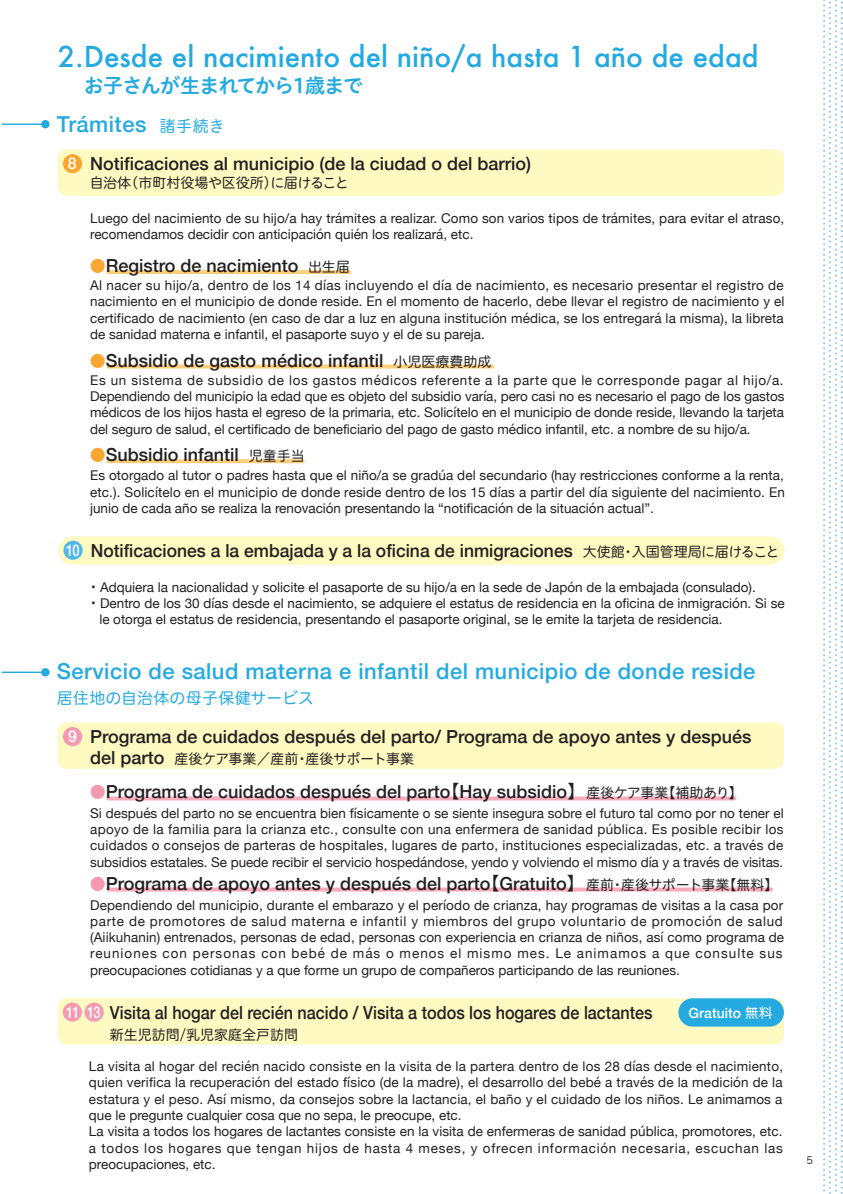
<style>
.page{position:relative;width:843px;height:1194px;background:#fff}
.page>*{position:absolute;margin:0;border:0;box-sizing:border-box;transform-origin:0 0}
.t1{font:500 28px "Futura";color:#24aae1}
.t2{font:500 22px "Helvetica Neue";letter-spacing:.02em;color:#24aae1}
.t3{font:20px "Hiragino UD Sans R Std W6";letter-spacing:-.045em;color:#24aae1}
.t4{font:500 18px "Helvetica Neue";color:#231f20}
.t5{font:500 18px "Helvetica Neue";color:#231f20;scale:.9 1}
.t6{font:16px "Hiragino UD Sans R Std W4";letter-spacing:.005em;color:#24aae1}
.t7{font:500 16px "Helvetica Neue";color:#fff;scale:.8 1}
.t8{font:500 16px "Helvetica Neue";color:#fff}
.t9{font:14px "Hiragino UD Sans R Std W4";letter-spacing:-.03em;color:#231f20}
.t10{font:14px "Hiragino UD Sans R Std W4";letter-spacing:-.025em;color:#231f20}
.t11{font:14px "Hiragino UD Sans R Std W4";color:#231f20}
.t12{font:500 14px "Helvetica Neue";color:#fff}
.t13{font:13.4px/16.2px "Helvetica Neue";color:#231f20;text-align:justify}
.t14{font:10px "Hira Kaku Pro W3";color:#231f20}
.s1{font-family:"Hiragino UD Sans R Std W4";font-weight:400;font-size:16px}
.s2{font-family:"Hiragino UD Sans R Std W4";font-weight:400;font-size:16px;color:#faa633}
.s3{font-family:"Hiragino UD Sans R Std W4";font-weight:400;font-size:14px}
.s4{font-size:16px;color:#fff}
.s5{font-family:"Koz Go Pr 6 N"}
.s6{font-family:"Helvetica Neue";font-weight:500;font-size:18px}
.s7{font-family:"Hiragino UD Sans R Std W4";font-weight:400;font-size:16px;color:#f499b0}
.s8{font-family:"Koz Go Pr 6 N";font-weight:400}
.s9{font-family:"Hiragino UD Sans R Std W4";font-weight:400}
</style>
<div class="page">
<div style="left:58px;top:998px;width:725px;height:47px;background:#fffac1;border-radius:9px"></div>
<hr style="left:2px;top:124px;width:44px;height:1px;background:#24aae1">
<div style="left:41px;top:120px;width:9px;height:8px;background:#24aae1;border-radius:50%"></div>
<div style="left:63px;top:1003px;width:19px;height:19px;background:#f499b0;border-radius:50%"></div>
<div style="left:85px;top:1003px;width:19px;height:19px;background:#f499b0;border-radius:50%"></div>
<div style="left:58px;top:536px;width:726px;height:29px;background:#fffac1;border-radius:14px"></div>
<div style="left:63px;top:541px;width:20px;height:19px;background:#50b7e8;border-radius:50%"></div>
<div style="left:58px;top:150px;width:725px;height:46px;background:#fffac1;border-radius:9px"></div>
<div style="left:63px;top:154px;width:19px;height:19px;background:#faa633;border-radius:50%"></div>
<svg style="left:108px;top:270px;width:241px;height:4px"></svg>
<svg style="left:108px;top:365px;width:384px;height:4px;background:#fed388"></svg>
<svg style="left:108px;top:459px;width:195px;height:4px"></svg>
<svg style="left:108px;top:888px;width:663px;height:4px;background:#f7b5c2"></svg>
<div style="left:58px;top:722px;width:725px;height:47px;background:#fffac1;border-radius:9px"></div>
<div style="left:63px;top:727px;width:19px;height:19px;background:#f499b0;border-radius:50%"></div>
<svg style="left:108px;top:796px;width:626px;height:4px;background:#f7b6c3"></svg>
<hr style="left:2px;top:672px;width:44px;height:1px;background:#24aae1">
<div style="left:41px;top:668px;width:9px;height:8px;background:#24aae1;border-radius:50%"></div>
<div style="left:678px;top:998px;width:105px;height:29px;background:#24aae1;border-radius:14px"></div>
<svg style="left:823px;top:0;width:20px;height:1194px"></svg>
<h1 class="t1" style="left:58px;top:37px;width:702px">2.Desde el nacimiento del niño/a hasta 1 año de edad</h1>
<h3 class="t3" style="left:84px;top:71px;width:281px">お子さんが生まれてから1歳まで</h3>
<h2 class="t2" style="left:57px;top:106px;width:169px">Trámites <span class="s1">諸手続き</span></h2>
<h3 class="t4" style="left:90px;top:149px;width:442px">Notificaciones al municipio (de la ciudad o del barrio)</h3>
<p class="t10" style="left:90px;top:172px;width:260px">自治体（市町村役場や区役所）に届けること</p>
<p class="t8" style="left:68px;top:151px;width:10px">8</p>
<p class="t13" style="left:90px;top:210px;width:695px">Luego del nacimiento de su hijo/a hay trámites a realizar. Como son varios tipos de trámites, para evitar el atraso, recomendamos decidir con anticipación quién los realizará, etc.</p>
<p class="t13" style="left:90px;top:278px;width:696px">Al nacer su hijo/a, dentro de los 14 días incluyendo el día de nacimiento, es necesario presentar el registro de nacimiento en el municipio de donde reside. En el momento de hacerlo, debe llevar el registro de nacimiento y el certificado de nacimiento (en caso de dar a luz en alguna institución médica, se los entregará la misma), la libreta de sanidad materna e infantil, el pasaporte suyo y el de su pareja.</p>
<h3 class="t4" style="left:90px;top:251px;width:261px"><span class="s2">●</span>Registro de nacimiento <span class="s3">出生届</span></h3>
<h3 class="t4" style="left:90px;top:346px;width:403px"><span class="s2">●</span>Subsidio de gasto médico infantil <span class="s3">小児医療費助成</span></h3>
<p class="t13" style="left:90px;top:373px;width:695px">Es un sistema de subsidio de los gastos médicos referente a la parte que le corresponde pagar al hijo/a.<br>Dependiendo del municipio la edad que es objeto del subsidio varía, pero casi no es necesario el pago de los gastos médicos de los hijos hasta el egreso de la primaria, etc. Solicítelo en el municipio de donde reside, llevando la tarjeta del seguro de salud, el certificado de beneficiario del pago de gasto médico infantil, etc. a nombre de su hijo/a.</p>
<h3 class="t4" style="left:90px;top:440px;width:216px"><span class="s2">●</span>Subsidio infantil <span class="s3">児童手当</span></h3>
<p class="t13" style="left:90px;top:468px;width:696px">Es otorgado al tutor o padres hasta que el niño/a se gradúa del secundario (hay restricciones conforme a la renta, etc.). Solicítelo en el municipio de donde reside dentro de los 15 días a partir del día siguiente del nacimiento. En junio de cada año se realiza la renovación presentando la “notificación de la situación actual”.</p>
<h3 class="t4" style="left:66px;top:536px;width:714px"><span class="s4">10</span> Notificaciones a la embajada y a la oficina de inmigraciones <span class="s3">大使館・入国管理局に届けること</span></h3>
<p class="t13" style="left:87px;top:579px;width:670px"><span class="s5">・</span> Adquiera la nacionalidad y solicite el pasaporte de su hijo/a en la sede de Japón de la embajada (consulado).</p>
<p class="t13" style="left:87px;top:596px;width:699px"><span class="s5">・</span> Dentro de los 30 días desde el nacimiento, se adquiere el estatus de residencia en la oficina de inmigración. Si se</p>
<p class="t13" style="left:99px;top:612px;width:624px">le otorga el estatus de residencia, presentando el pasaporte original, se le emite la tarjeta de residencia.</p>
<h2 class="t2" style="left:57px;top:654px;width:700px">Servicio de salud materna e infantil del municipio de donde reside</h2>
<p class="t6" style="left:57px;top:685px;width:258px">居住地の自治体の母子保健サービス</p>
<p class="t8" style="left:68px;top:724px;width:10px">9</p>
<h3 class="t4" style="left:90px;top:722px;width:662px">Programa de cuidados después del parto/ Programa de apoyo antes y después</h3>
<p class="t9" style="left:90px;top:748px;width:325px"><span class="s6">del parto</span> 産後ケア事業／産前・産後サポート事業</p>
<h3 class="t4" style="left:90px;top:778px;width:654px"><span class="s7">●</span>Programa de cuidados después del parto<span class="s8">【</span>Hay subsidio<span class="s8">】</span> <span class="s3">産後ケア事業【補助あり】</span></h3>
<p class="t13" style="left:90px;top:806px;width:695px">Si después del parto no se encuentra bien físicamente o se siente insegura sobre el futuro tal como por no tener el apoyo de la familia para la crianza etc., consulte con una enfermera de sanidad pública. Es posible recibir los cuidados o consejos de parteras de hospitales, lugares de parto, instituciones especializadas, etc. a través de subsidios estatales. Se puede recibir el servicio hospedándose, yendo y volviendo el mismo día y a través de visitas.</p>
<h3 class="t4" style="left:90px;top:869px;width:690px"><span class="s7">●</span>Programa de apoyo antes y después del parto<span class="s8">【</span>Gratuito<span class="s8">】</span> <span class="s3">産前・産後サポート事業【無料】</span></h3>
<p class="t13" style="left:90px;top:897px;width:695px">Dependiendo del municipio, durante el embarazo y el período de crianza, hay programas de visitas a la casa por parte de promotores de salud materna e infantil y miembros del grupo voluntario de promoción de salud (Aiikuhanin) entrenados, personas de edad, personas con experiencia en crianza de niños, así como programa de reuniones con personas con bebé de más o menos el mismo mes. Le animamos a que consulte sus preocupaciones cotidianas y a que forme un grupo de compañeros participando de las reuniones.</p>
<p class="t7" style="left:66px;top:999px;width:45px">11 13</p>
<h3 class="t5" style="left:110px;top:998px;width:604px">Visita al hogar del recién nacido / Visita a todos los hogares de lactantes</h3>
<p class="t11" style="left:110px;top:1024px;width:190px">新生児訪問/乳児家庭全戸訪問</p>
<p class="t12" style="left:688px;top:1002px;width:86px">Gratuito <span class="s9">無料</span></p>
<p class="t13" style="left:89px;top:1059px;width:695px;text-align:left">La visita al hogar del recién nacido consiste en la visita de la partera dentro de los 28 días desde el nacimiento, quien verifica la recuperación del estado físico (de la madre), el desarrollo del bebé a través de la medición de la estatura y el peso. Así mismo, da consejos sobre la lactancia, el baño y el cuidado de los niños. Le animamos a que le pregunte cualquier cosa que no sepa, le preocupe, etc.<br>La visita a todos los hogares de lactantes consiste en la visita de enfermeras de sanidad pública, promotores, etc. a todos los hogares que tengan hijos de hasta 4 meses, y ofrecen información necesaria, escuchan las preocupaciones, etc.</p>
<p class="t14" style="left:806px;top:1151px;width:8px">5</p>
</div>
